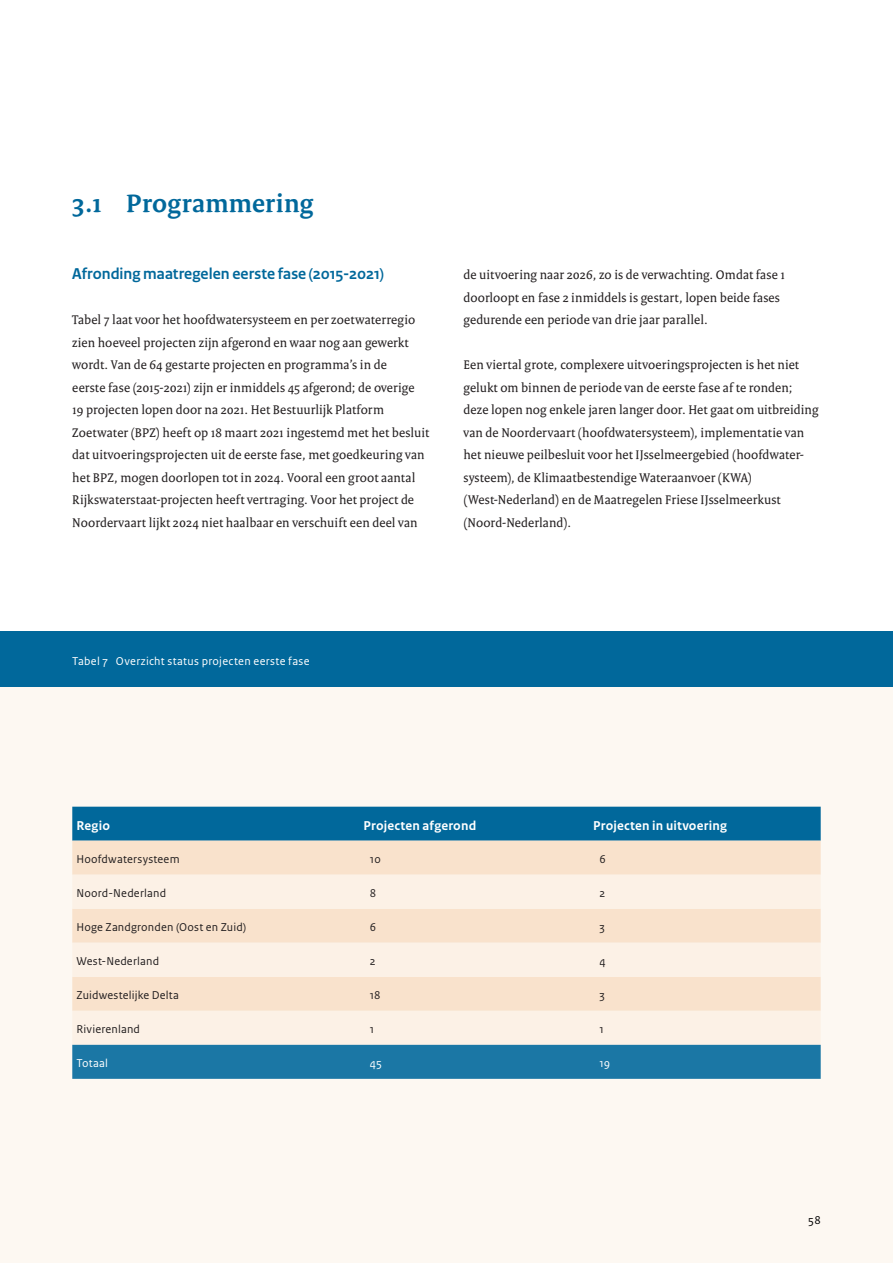
<style>
.page{position:relative;width:893px;height:1263px;background:#fff}
.page>*{position:absolute;margin:0;border:0;box-sizing:border-box;transform-origin:0 0}
.H2_Kop_paragraaf{font:700 27px "Rijksoverheid Serif";color:#01689b}
.H2_Kop_paragraaf-2{font:700 16.5px "Rijksoverheid Sans Heading";letter-spacing:.005em;color:#01689b}
.P_broodtekst{font:13.5px/22.5px "Rijksoverheid Serif";letter-spacing:.01em;color:#231f20}
.P_tabelkopje{font:700 13.5px "Rijksoverheid Sans Text";letter-spacing:.015em;color:#fff}
.P_tabeltekst{font:12px "Rijksoverheid Sans Text";letter-spacing:.015em;color:#231f20}
.P_bijschrift{font:12px "Rijksoverheid Sans Text";letter-spacing:.025em;color:#fff}
.P_tabeltekst-2{font:12px "Rijksoverheid Sans Text";letter-spacing:.005em;color:#fff}
.t1{font:12px "Rijksoverheid Sans Text";color:#000}
</style>
<div class="page">
<div style="left:0;top:685px;width:893px;height:578px;background:#fdf8f2"></div>
<div style="left:0;top:631px;width:893px;height:56px;background:#01689b"></div>
<div style="left:72px;top:807px;width:749px;height:34px;background:#01689b"></div>
<div style="left:72px;top:841px;width:749px;height:34px;background:#f9e2cc"></div>
<svg style="left:72px;top:875px;width:749px;height:170px;fill:#fcf1e6"></svg>
<div style="left:72px;top:1045px;width:749px;height:34px;background:#1b77a5"></div>
<h2 class="H2_Kop_paragraaf" style="left:72px;top:186px;width:243px">3.1 Programmering</h2>
<h2 class="H2_Kop_paragraaf-2" style="left:72px;top:264px;width:313px">Afronding maatregelen eerste fase (2015-2021)</h2>
<p class="P_broodtekst" style="left:72px;top:308px;width:358px">Tabel 7 laat voor het hoofdwatersysteem en per zoetwaterregio zien hoeveel projecten zijn afgerond en waar nog aan gewerkt wordt. Van de 64 gestarte projecten en programma’s in de<br>eerste fase (2015-2021) zijn er inmiddels 45 afgerond; de overige<br>19 projecten lopen door na 2021. Het Bestuurlijk Platform Zoetwater (BPZ) heeft op 18 maart 2021 ingestemd met het besluit dat uitvoeringsprojecten uit de eerste fase, met goedkeuring van het BPZ, mogen doorlopen tot in 2024. Vooral een groot aantal Rijkswaterstaat-projecten heeft vertraging. Voor het project de Noordervaart lijkt 2024 niet haalbaar en verschuift een deel van</p>
<p class="P_broodtekst" style="left:463px;top:263px;width:323px">de uitvoering naar 2026, zo is de verwachting. Omdat fase 1 doorloopt en fase 2 inmiddels is gestart, lopen beide fases gedurende een periode van drie jaar parallel.</p>
<p class="P_broodtekst" style="left:463px;top:353px;width:356px">Een viertal grote, complexere uitvoeringsprojecten is het niet gelukt om binnen de periode van de eerste fase af te ronden; deze lopen nog enkele jaren langer door. Het gaat om uitbreiding van de Noordervaart (hoofdwatersysteem), implementatie van het nieuwe peilbesluit voor het IJsselmeergebied (hoofdwater&shy;systeem), de Klimaatbestendige Wateraanvoer (KWA) (West-Nederland) en de Maatregelen Friese IJsselmeerkust (Noord-Nederland).</p>
<p class="P_bijschrift" style="left:72px;top:654px;width:239px">Tabel 7 Overzicht status projecten eerste fase</p>
<p class="P_tabelkopje" style="left:77px;top:818px;width:35px">Regio</p>
<p class="P_tabelkopje" style="left:364px;top:818px;width:114px">Projecten afgerond</p>
<p class="P_tabelkopje" style="left:593px;top:818px;width:135px">Projecten in uitvoering</p>
<p class="P_tabeltekst" style="left:77px;top:852px;width:105px">Hoofdwatersysteem</p>
<p class="P_tabeltekst" style="left:370px;top:852px;width:12px">10</p>
<p class="P_tabeltekst" style="left:600px;top:852px;width:8px">6</p>
<p class="P_tabeltekst" style="left:77px;top:886px;width:91px">Noord-Nederland</p>
<p class="P_tabeltekst" style="left:370px;top:886px;width:8px">8</p>
<p class="P_tabeltekst" style="left:600px;top:886px;width:7px">2</p>
<p class="P_tabeltekst" style="left:77px;top:920px;width:171px">Hoge Zandgronden (Oost en Zuid)</p>
<p class="P_tabeltekst" style="left:370px;top:920px;width:8px">6</p>
<p class="P_tabeltekst" style="left:600px;top:920px;width:7px">3</p>
<p class="P_tabeltekst" style="left:77px;top:954px;width:84px">West-Nederland</p>
<p class="P_tabeltekst" style="left:370px;top:954px;width:7px">2</p>
<p class="P_tabeltekst" style="left:600px;top:954px;width:8px">4</p>
<p class="P_tabeltekst" style="left:77px;top:988px;width:104px">Zuidwestelijke Delta</p>
<p class="P_tabeltekst" style="left:370px;top:988px;width:12px">18</p>
<p class="P_tabeltekst" style="left:600px;top:988px;width:7px">3</p>
<p class="P_tabeltekst" style="left:77px;top:1022px;width:65px">Rivierenland</p>
<p class="P_tabeltekst" style="left:370px;top:1022px;width:6px">1</p>
<p class="P_tabeltekst" style="left:600px;top:1022px;width:6px">1</p>
<p class="P_tabeltekst-2" style="left:77px;top:1056px;width:33px">Totaal</p>
<p class="P_tabeltekst-2" style="left:370px;top:1056px;width:14px">45</p>
<p class="P_tabeltekst-2" style="left:600px;top:1056px;width:12px">19</p>
<p class="t1" style="left:808px;top:1213px;width:14px">58</p>
</div>
